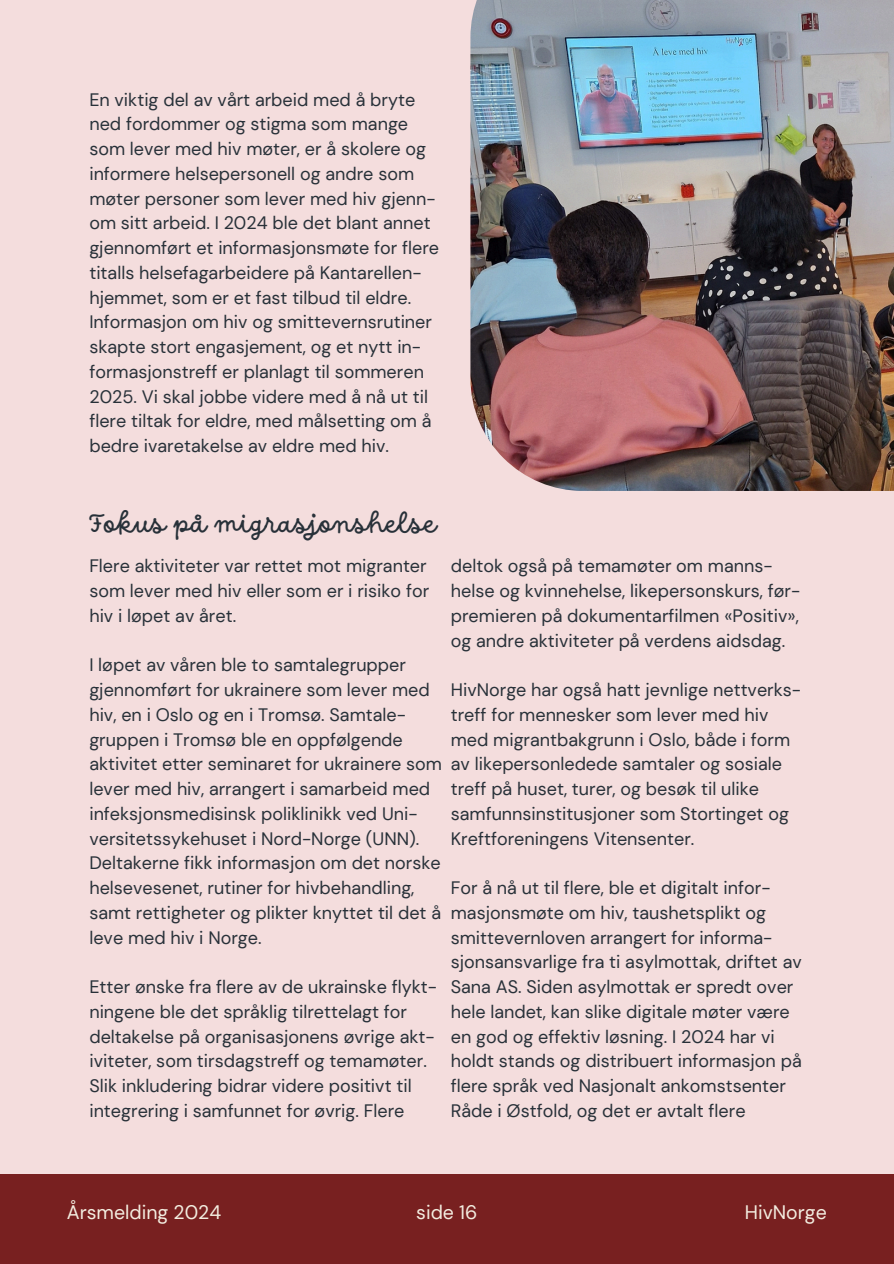
<style>
.page{position:relative;width:894px;height:1264px;background:#fff}
.page>*{position:absolute;margin:0;border:0;box-sizing:border-box;transform-origin:0 0}
.t1{font:28.35px "DO Script Regular";color:#283139}
.t2{font:19.5px "DM Sans";color:#f3ede0}
.t3{font:18px/24.8px "DM Sans";color:#283139}
</style>
<div class="page">
<div style="left:0;top:0;width:893px;height:1263px;background:#f4dddd"></div>
<div style="left:0;top:1174px;width:893px;height:89px;background:#782020"></div>
<img style="left:470px;top:0;width:423px;height:491px">
<p class="t3" style="left:89px;top:87px;width:351px">En viktig del av vårt arbeid med å bryte ned fordommer og stigma som mange som lever med hiv møter, er å skolere og informere helsepersonell og andre som møter personer som lever med hiv gjenn&shy;om sitt arbeid. I 2024 ble det blant annet gjennomført et informasjonsmøte for flere titalls helsefagarbeidere på Kantarellen&shy;hjemmet, som er et fast tilbud til eldre.<br>Informasjon om hiv og smittevernsrutiner skapte stort engasjement, og et nytt in&shy;formasjonstreff er planlagt til sommeren 2025. Vi skal jobbe videre med å nå ut til flere tiltak for eldre, med målsetting om å bedre ivaretakelse av eldre med hiv.</p>
<p class="t1" style="left:89px;top:507px;width:349px">Fokus på migrasjonshelse</p>
<h1 class="t3" style="left:89px;top:553px;width:341px">Flere aktiviteter var rettet mot migranter som lever med hiv eller som er i risiko for hiv i løpet av året.</h1>
<p class="t3" style="left:89px;top:652px;width:354px">I løpet av våren ble to samtalegrupper gjennomført for ukrainere som lever med hiv, en i Oslo og en i Tromsø. Samtale&shy;gruppen i Tromsø ble en oppfølgende aktivitet etter seminaret for ukrainere som lever med hiv, arrangert i samarbeid med infeksjonsmedisinsk poliklinikk ved Uni&shy;versitetssykehuset i Nord-Norge (UNN).<br>Deltakerne fikk informasjon om det norske helsevesenet, rutiner for hivbehandling, samt rettigheter og plikter knyttet til det å leve med hiv i Norge.</p>
<p class="t3" style="left:89px;top:974px;width:349px">Etter ønske fra flere av de ukrainske flykt&shy;ningene ble det språklig tilrettelagt for deltakelse på organisasjonens øvrige akt&shy;iviteter, som tirsdagstreff og temamøter.<br>Slik inkludering bidrar videre positivt til integrering i samfunnet for øvrig. Flere</p>
<p class="t3" style="left:450px;top:553px;width:351px">deltok også på temamøter om manns&shy;helse og kvinnehelse, likepersonskurs, før&shy;premieren på dokumentarfilmen «Positiv», og andre aktiviteter på verdens aidsdag.</p>
<p class="t3" style="left:450px;top:677px;width:352px">HivNorge har også hatt jevnlige nettverks&shy;treff for mennesker som lever med hiv med migrantbakgrunn i Oslo, både i form av likepersonledede samtaler og sosiale treff på huset, turer, og besøk til ulike samfunnsinstitusjoner som Stortinget og Kreftforeningens Vitensenter.</p>
<p class="t3" style="left:450px;top:875px;width:352px">For å nå ut til flere, ble et digitalt infor&shy;masjonsmøte om hiv, taushetsplikt og smittevernloven arrangert for informa&shy;sjonsansvarlige fra ti asylmottak, driftet av Sana AS. Siden asylmottak er spredt over</p>
<p class="t3" style="left:450px;top:999px;width:352px">hele landet, kan slike digitale møter være en god og effektiv løsning. I 2024 har vi holdt stands og distribuert informasjon på flere språk ved Nasjonalt ankomstsenter Råde i Østfold, og det er avtalt flere</p>
<p class="t2" style="left:67px;top:1199px;width:156px">Årsmelding 2024</p>
<p class="t2" style="left:416px;top:1199px;width:63px">side 16</p>
<p class="t2" style="left:744px;top:1199px;width:83px">HivNorge</p>
</div>
